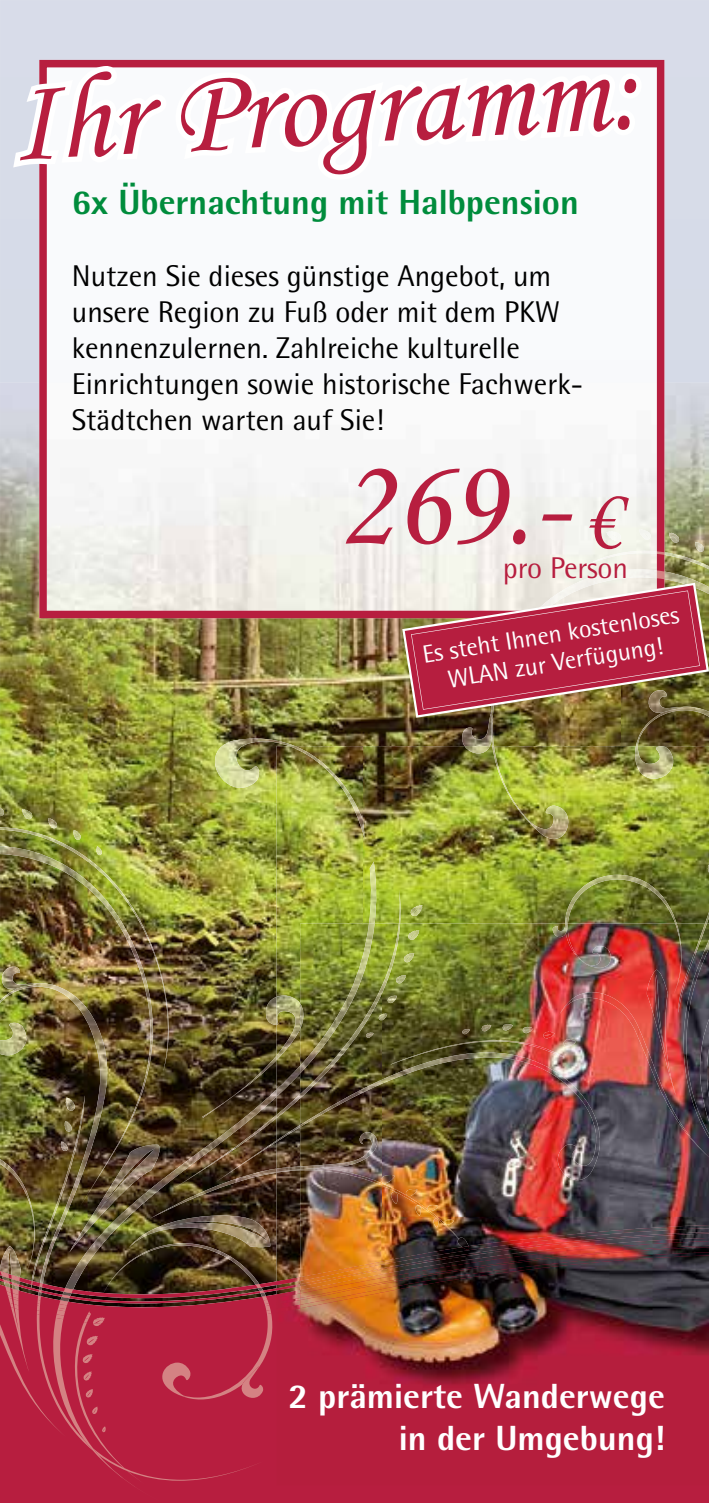
<style>
.page{position:relative;width:709px;height:1503px;background:#fff}
.page>*{position:absolute;margin:0;border:0;box-sizing:border-box;transform-origin:0 0}
.t1{font:126.75px "Monotype Corsiva";color:#b71e3f}
.t2{font:121px "Monotype Corsiva";color:#b71e3f}
.t3{font:800 35px/42px "Rotis Semi Sans";color:#fff;text-align:right}
.t4{font:800 35px "Rotis Semi Sans";color:#008c3c}
.t5{font:30px/36px "Rotis Semi Sans";color:#000}
.t6{font:30px "Rotis Semi Sans";color:#b71e3f}
.t7{font:25px/28.8px "Rotis Semi Sans";color:#fff;text-align:center}
.s1{font-size:81.25px}
</style>
<div class="page">
<div style="left:0;top:0;width:709px;height:383px;background:#d8dce9"></div>
<img style="left:0;top:383px;width:88px;height:444px">
<img style="left:664px;top:383px;width:45px;height:169px">
<img style="left:88px;top:618px;width:373px;height:184px">
<img style="left:88px;top:802px;width:188px;height:287px">
<svg style="left:39px;top:60px;width:625px;height:558px"></svg>
<svg style="left:6px;top:56px;width:303px;height:126px"></svg>
<svg style="left:309px;top:13px;width:240px;height:549px"></svg>
<svg style="left:365px;top:0;width:286px;height:169px"></svg>
<div style="left:274px;top:1301px;width:435px;height:201px;background:#b71e3f"></div>
<img style="left:492px;top:717px;width:217px;height:29px">
<img style="left:461px;top:717px;width:31px;height:29px">
<img style="left:664px;top:552px;width:45px;height:14px">
<img style="left:575px;top:551px;width:82px;height:15px">
<svg style="left:657px;top:551px;width:7px;height:4px"></svg>
<img style="left:606px;top:531px;width:16px;height:10px">
<svg style="left:639px;top:529px;width:13px;height:10px"></svg>
<svg style="left:669px;top:532px;width:11px;height:10px"></svg>
<svg style="left:695px;top:542px;width:10px;height:10px"></svg>
<img style="left:0;top:1270px;width:21px;height:1px">
<img style="left:31px;top:1207px;width:29px;height:64px">
<img style="left:0;top:1207px;width:35px;height:63px">
<img style="left:0;top:1073px;width:166px;height:134px">
<img style="left:0;top:827px;width:182px;height:246px">
<svg style="left:0;top:807px;width:6px;height:9px"></svg>
<svg style="left:22px;top:809px;width:12px;height:10px"></svg>
<svg style="left:48px;top:818px;width:10px;height:10px"></svg>
<svg style="left:73px;top:830px;width:8px;height:10px"></svg>
<svg style="left:96px;top:846px;width:6px;height:9px"></svg>
<img style="left:60px;top:1089px;width:216px;height:212px">
<svg style="left:0;top:1271px;width:274px;height:231px;background:#ac2740"></svg>
<img style="left:201px;top:738px;width:94px;height:49px">
<img style="left:202px;top:996px;width:73px;height:121px">
<img style="left:276px;top:1172px;width:24px;height:105px">
<div style="left:276px;top:1312px;width:433px;height:173px;background:#b51e3d"></div>
<img style="left:276px;top:1277px;width:24px;height:35px">
<img style="left:275px;top:1060px;width:25px;height:112px">
<img style="left:377px;top:746px;width:332px;height:177px">
<img style="left:635px;top:746px;width:44px;height:33px">
<svg style="left:705px;top:911px;width:4px;height:12px"></svg>
<svg style="left:707px;top:864px;width:2px;height:10px"></svg>
<img style="left:565px;top:874px;width:111px;height:49px">
<img style="left:492px;top:746px;width:38px;height:77px">
<img style="left:464px;top:746px;width:26px;height:7px">
<img style="left:528px;top:805px;width:47px;height:34px">
<img style="left:276px;top:1125px;width:24px;height:16px">
<img style="left:276px;top:889px;width:125px;height:229px">
<svg style="left:409px;top:905px;width:13px;height:11px"></svg>
<img style="left:276px;top:1166px;width:24px;height:6px">
<img style="left:276px;top:746px;width:101px;height:350px">
<img style="left:275px;top:995px;width:25px;height:65px">
<img style="left:400px;top:923px;width:309px;height:302px">
<img style="left:300px;top:1308px;width:409px;height:83px">
<img style="left:459px;top:1225px;width:250px;height:7px">
<img style="left:459px;top:1232px;width:250px;height:5px">
<img style="left:300px;top:1237px;width:409px;height:8px">
<img style="left:300px;top:1245px;width:409px;height:7px">
<img style="left:300px;top:1252px;width:409px;height:56px">
<img style="left:559px;top:992px;width:150px;height:165px">
<img style="left:646px;top:994px;width:30px;height:101px">
<img style="left:677px;top:923px;width:30px;height:89px">
<img style="left:565px;top:923px;width:119px;height:71px">
<img style="left:552px;top:923px;width:15px;height:14px">
<img style="left:585px;top:946px;width:26px;height:21px">
<img style="left:696px;top:1018px;width:13px;height:104px">
<img style="left:300px;top:1052px;width:312px;height:128px">
<img style="left:300px;top:923px;width:100px;height:175px">
<svg style="left:407px;top:930px;width:12px;height:9px"></svg>
<svg style="left:402px;top:952px;width:12px;height:10px"></svg>
<svg style="left:395px;top:975px;width:11px;height:8px"></svg>
<svg style="left:386px;top:995px;width:11px;height:8px"></svg>
<svg style="left:377px;top:1013px;width:10px;height:7px"></svg>
<img style="left:390px;top:1040px;width:175px;height:24px">
<img style="left:562px;top:1039px;width:14px;height:7px">
<svg style="left:542px;top:1031px;width:13px;height:7px"></svg>
<svg style="left:521px;top:1026px;width:12px;height:7px"></svg>
<svg style="left:501px;top:1024px;width:12px;height:6px"></svg>
<svg style="left:480px;top:1024px;width:11px;height:7px"></svg>
<svg style="left:461px;top:1029px;width:9px;height:5px"></svg>
<img style="left:300px;top:1167px;width:159px;height:71px">
<svg style="left:457px;top:1237px;width:12px;height:12px"></svg>
<svg style="left:444px;top:1219px;width:10px;height:5px"></svg>
<svg style="left:433px;top:1218px;width:5px;height:9px"></svg>
<svg style="left:427px;top:1205px;width:11px;height:6px"></svg>
<svg style="left:415px;top:1205px;width:6px;height:10px"></svg>
<img style="left:404px;top:1188px;width:14px;height:8px">
<svg style="left:391px;top:1191px;width:7px;height:12px"></svg>
<img style="left:379px;top:1175px;width:16px;height:8px">
<img style="left:300px;top:1132px;width:79px;height:37px">
<img style="left:300px;top:923px;width:74px;height:150px">
<img style="left:300px;top:1003px;width:5px;height:26px">
<img style="left:402px;top:566px;width:307px;height:151px">
<h2 class="t2" style="left:6px;top:50px;width:631px;rotate:-3deg">Ihr Programm:</h2>
<p class="t4" style="left:72px;top:180px;width:508px">6x Übernachtung mit Halbpension</p>
<p class="t5" style="left:72px;top:257px;width:513px">Nutzen Sie dieses günstige Angebot, um unsere Region zu Fuß oder mit dem PKW kennenzulernen. Zahlreiche kulturelle Einrichtungen sowie historische Fachwerk-Städtchen warten auf Sie!</p>
<h1 class="t1" style="left:336px;top:427px;width:284px">269.- <span class="s1">€</span></h1>
<p class="t6" style="left:503px;top:550px;width:127px">pro Person</p>
<p class="t7" style="left:420px;top:640px;width:261px;rotate:-9deg">Es steht Ihnen kostenloses<br>WLAN zur Verfügung!</p>
<p class="t3" style="left:288px;top:1374px;width:378px">2 prämierte Wanderwege in der Umgebung!</p>
</div>
